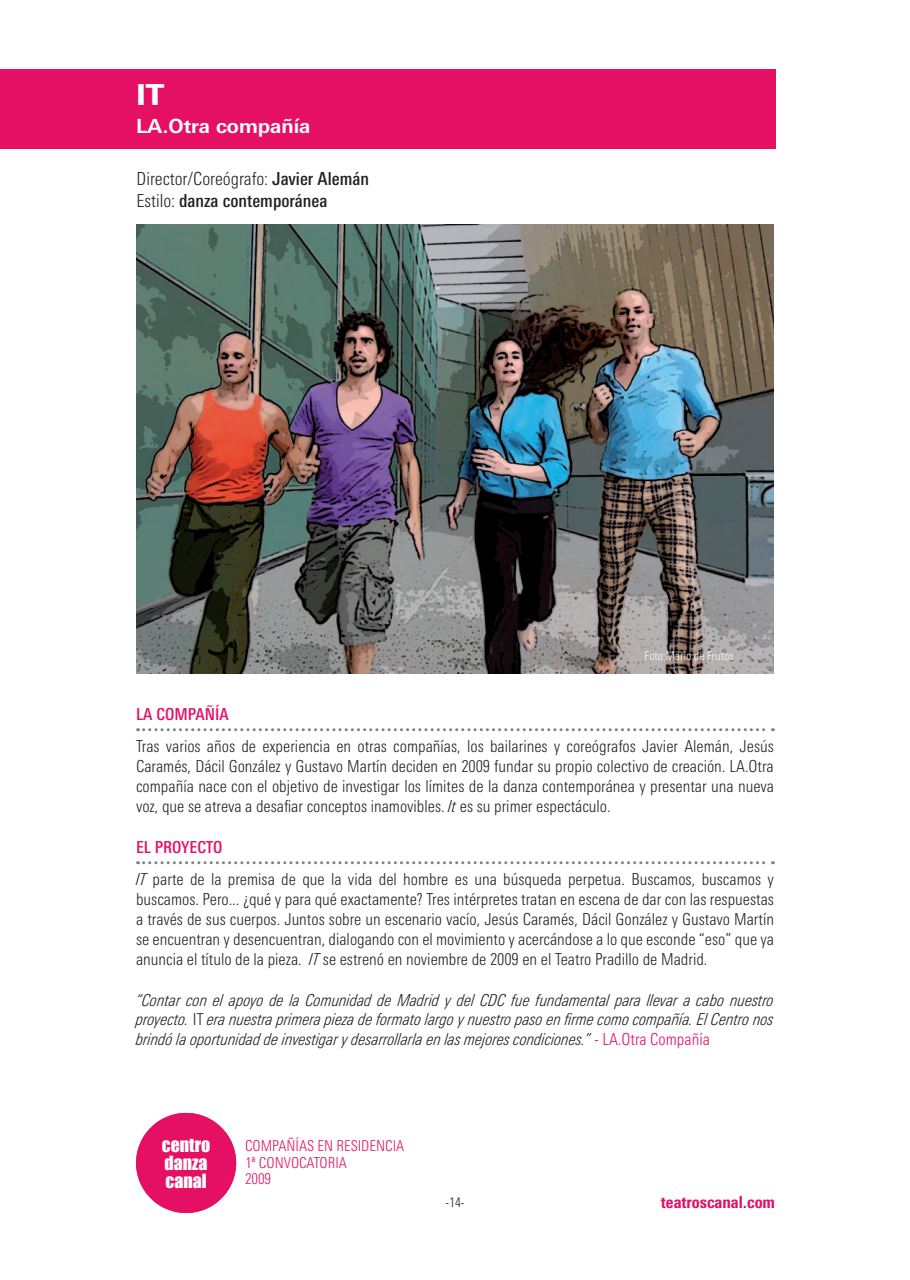
<style>
.page{position:relative;width:910px;height:1280px;background:#fff}
.page>*{position:absolute;margin:0;border:0;box-sizing:border-box;transform-origin:0 0}
._01_TÍTULO{font:800 28.95px "Linotype Univers Basic";color:#fff}
._01_TÍTULO-2{font:700 19.5px "Linotype Univers Basic";color:#fff}
._03_FICHA{font:300 condensed 18px "Linotype Univers";color:#231f20}
._03_FICHA-2{font:500 condensed 18px "Linotype Univers";color:#231f20}
.t1{font:18px/18.1px "Impact";color:#fff}
._05_DESCRIPCIÓN{font:300 condensed 16.5px/19.8px "Linotype Univers";color:#231f20;text-align:justify}
._05_DESCRIPCIÓN-2{font:italic 300 condensed 16.5px/19.8px "Linotype Univers";color:#231f20;text-align:justify}
._04_LA_COMPAÑÍA_EL_P{font:500 condensed 16.5px "Linotype Univers";color:#e50f63}
.t2{font:800 condensed 16.5px "Linotype Univers";color:#e50f63}
._00_COMPAÑIAS_CONVOC{font:300 condensed 15px "Linotype Univers";color:#e50f63}
.t3{font:300 condensed 13.5px "Linotype Univers";color:#231f20}
._05_DESCRIPCIÓN-3{font:300 condensed 12px "Linotype Univers";color:#fff}
.s1{font-weight:500}
.s2{font-weight:300}
.s3{font-style:italic}
.s4{font-style:normal}
.s5{font-style:normal;color:#e50f63}
</style>
<div class="page">
<div style="left:136px;top:1113px;width:100px;height:100px;background:#e50f63;border-radius:50%"></div>
<div style="left:0;top:69px;width:775px;height:80px;background:#e50f63"></div>
<svg style="left:138px;top:728px;width:635px;height:3px"></svg>
<svg style="left:138px;top:861px;width:635px;height:3px"></svg>
<img style="left:137px;top:225px;width:637px;height:449px">
<p class="_01_TÍTULO" style="left:136px;top:77px;width:30px">IT</p>
<p class="_01_TÍTULO-2" style="left:136px;top:114px;width:176px">LA.Otra compañía</p>
<p class="_01_TÍTULO-2" style="left:136px;top:114px;width:317px">Ahmed Karetti / El peso del alma</p>
<p class="_03_FICHA" style="left:136px;top:168px;width:234px">Director/Coreógrafo: <span class="s1">Javier Alemán</span></p>
<p class="_03_FICHA-2" style="left:136px;top:190px;width:192px"><span class="s2">Estilo:</span> danza contemporánea</p>
<p class="_05_DESCRIPCIÓN-3" style="left:645px;top:649px;width:91px">Foto:Mario de Frutos</p>
<p class="_04_LA_COMPAÑÍA_EL_P" style="left:136px;top:704px;width:94px">La compañía</p>
<p class="_05_DESCRIPCIÓN" style="left:136px;top:736px;width:639px">Tras varios años de experiencia en otras compañías, los bailarines y coreógrafos Javier Alemán, Jesús Caramés, Dácil González y Gustavo Martín deciden en 2009 fundar su propio colectivo de creación. LA.Otra compañía nace con el objetivo de investigar los límites de la danza contemporánea y presentar una nueva voz, que se atreva a desafiar conceptos inamovibles. <span class="s3">It</span> es su primer espectáculo.</p>
<p class="_04_LA_COMPAÑÍA_EL_P" style="left:136px;top:837px;width:88px">El proyecto</p>
<p class="_05_DESCRIPCIÓN" style="left:136px;top:869px;width:639px"><span class="s3">IT</span> parte de la premisa de que la vida del hombre es una búsqueda perpetua. Buscamos, buscamos y buscamos. Pero... ¿qué y para qué exactamente? Tres intérpretes tratan en escena de dar con las respuestas a través de sus cuerpos. Juntos sobre un escenario vacío, Jesús Caramés, Dácil González y Gustavo Martín se encuentran y desencuentran, dialogando con el movimiento y acercándose a lo que esconde “eso” que ya anuncia el título de la pieza. <span class="s3">IT</span> se estrenó en noviembre de 2009 en el Teatro Pradillo de Madrid.</p>
<p class="_05_DESCRIPCIÓN-2" style="left:136px;top:990px;width:639px">“Contar con el apoyo de la Comunidad de Madrid y del CDC fue fundamental para llevar a cabo nuestro proyecto. <span class="s4">IT</span> era nuestra primera pieza de formato largo y nuestro paso en firme como compañía. El Centro nos brindó la oportunidad de investigar y desarrollarla en las mejores condiciones.” <span class="s5">- LA.Otra Compañía</span></p>
<p class="t1" style="left:162px;top:1135px;width:50px">centro danza canal</p>
<p class="_00_COMPAÑIAS_CONVOC" style="left:245px;top:1137px;width:10px">compa</p>
<p class="_00_COMPAÑIAS_CONVOC" style="left:286px;top:1137px;width:58px">ñías en residencia</p>
<p class="_00_COMPAÑIAS_CONVOC" style="left:245px;top:1154px;width:23px">1ª convocatoria</p>
<p class="_00_COMPAÑIAS_CONVOC" style="left:245px;top:1170px;width:28px">2009</p>
<p class="t3" style="left:446px;top:1195px;width:20px">-14-</p>
<p class="t2" style="left:661px;top:1192px;width:116px">teatroscanal.com</p>
</div>
